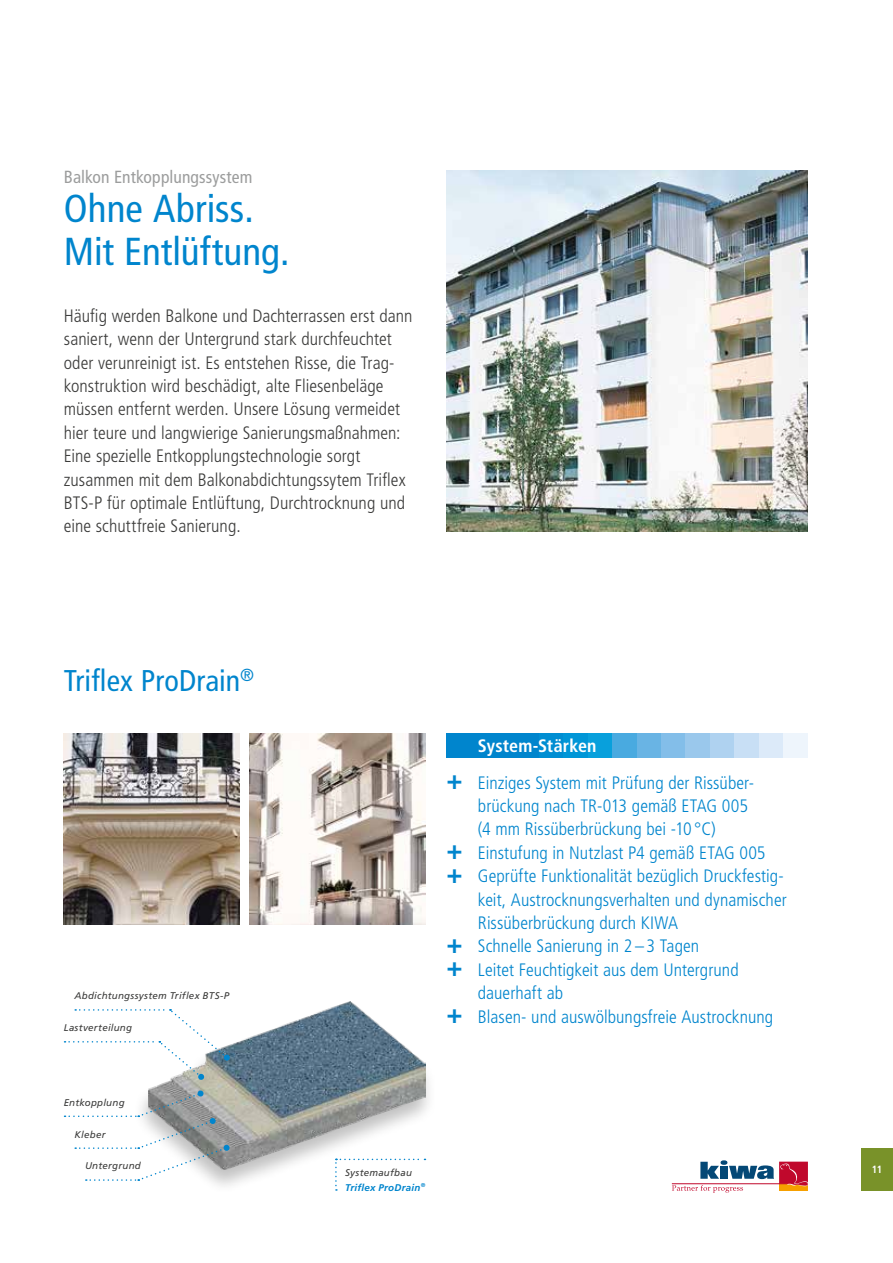
<style>
.page{position:relative;width:893px;height:1263px;background:#fff}
.page>*{position:absolute;margin:0;border:0;box-sizing:border-box;transform-origin:0 0}
.t1{font:condensed 39px/42.9px "Frutiger LT Pro";color:#0085cd}
.t2{font:condensed 30px "Frutiger LT Pro";letter-spacing:.005em;color:#0085cd}
.t3{font:300 condensed 18px/23.4px "Frutiger LT Pro";color:#3b3b3a}
.t4{font:300 condensed 18px "Frutiger LT Pro";color:#0085cd}
.t5{font:700 condensed 18px "Frutiger LT Pro";letter-spacing:.01em;color:#fff}
.t6{font:condensed 17.55px "Frutiger LT Pro";letter-spacing:.005em;color:#9c9d9d}
.t7{font:700 condensed 10.5px "Frutiger LT Pro";color:#fff}
.t8{font:italic 9.75px "Frutiger LT Pro";letter-spacing:.025em;color:#3b3b3a}
.t9{font:italic 700 9.75px/14.7px "Frutiger LT Pro";letter-spacing:.025em;color:#0085cd}
.s1{font-weight:900;font-size:27px}
.s2{font-weight:400;color:#3b3b3a}
</style>
<div class="page">
<div style="left:861px;top:1148px;width:32px;height:43px;background:#799229"></div>
<div style="left:446px;top:733px;width:93px;height:25px;background:#0085cd"></div>
<div style="left:539px;top:733px;width:24px;height:25px;background:#008ed2"></div>
<div style="left:563px;top:733px;width:25px;height:25px;background:#0096d7"></div>
<div style="left:588px;top:733px;width:24px;height:25px;background:#08a0dc"></div>
<div style="left:612px;top:733px;width:25px;height:25px;background:#49aae0"></div>
<div style="left:637px;top:733px;width:24px;height:25px;background:#69b4e4"></div>
<div style="left:661px;top:733px;width:25px;height:25px;background:#83bee9"></div>
<div style="left:686px;top:733px;width:24px;height:25px;background:#9ac8ec"></div>
<div style="left:710px;top:733px;width:25px;height:25px;background:#afd2f0"></div>
<div style="left:735px;top:733px;width:24px;height:25px;background:#c8dff5"></div>
<div style="left:759px;top:733px;width:24px;height:25px;background:#dceaf9"></div>
<div style="left:783px;top:733px;width:25px;height:25px;background:#eef5fc"></div>
<img style="left:446px;top:170px;width:362px;height:361px">
<img style="left:64px;top:733px;width:175px;height:192px">
<div style="left:133px;top:1001px;width:304px;height:193px;background:#000;opacity:.25"></div>
<img style="left:149px;top:1002px;width:276px;height:167px">
<img style="left:250px;top:733px;width:175px;height:192px">
<svg style="left:672px;top:1160px;width:136px;height:33px"></svg>
<svg style="left:335px;top:1159px;width:90px;height:32px"></svg>
<svg style="left:65px;top:1090px;width:165px;height:91px"></svg>
<svg style="left:65px;top:1009px;width:165px;height:71px"></svg>
<p class="t6" style="left:64px;top:167px;width:190px">Balkon Entkopplungssystem</p>
<h1 class="t1" style="left:64px;top:188px;width:227px">Ohne Abriss.<br>Mit Entlüftung.</h1>
<p class="t3" style="left:64px;top:304px;width:350px">Häufig werden Balkone und Dachterrassen erst dann saniert, wenn der Untergrund stark durchfeuchtet oder verunreinigt ist. Es entstehen Risse, die Trag&shy;konstruktion wird beschädigt, alte Fliesenbeläge müssen entfernt werden. Unsere Lösung vermeidet hier teure und langwierige Sanierungsmaßnahmen:<br>Eine spezielle Entkopplungstechnologie sorgt zusammen mit dem Balkonabdichtungssytem Triflex BTS-P für optimale Entlüftung, Durchtrocknung und eine schuttfreie Sanierung.</p>
<h2 class="t2" style="left:64px;top:663px;width:192px">Triflex ProDrain<sup>®</sup></h2>
<p class="t8" style="left:74px;top:990px;width:156px">Abdichtungssystem Triflex BTS-P</p>
<p class="t8" style="left:64px;top:1022px;width:70px">Lastverteilung</p>
<p class="t8" style="left:64px;top:1096px;width:62px">Entkopplung</p>
<p class="t8" style="left:74px;top:1128px;width:33px">Kleber</p>
<p class="t8" style="left:85px;top:1160px;width:57px">Untergrund</p>
<p class="t5" style="left:478px;top:735px;width:120px">System-Stärken</p>
<p class="t4" style="left:446px;top:772px;width:309px"><span class="s1">+</span> Einziges System mit Prüfung der Rissüber-</p>
<p class="t4" style="left:478px;top:795px;width:271px">brückung nach TR-013 gemäß ETAG 005</p>
<p class="t4" style="left:478px;top:819px;width:239px">(4 mm Rissüberbrückung bei -10 °C)</p>
<p class="t4" style="left:446px;top:842px;width:320px"><span class="s1">+</span> Einstufung in Nutzlast P4 gemäß ETAG 005</p>
<p class="t4" style="left:446px;top:866px;width:339px"><span class="s1">+</span> Geprüfte Funktionalität bezüglich Druckfestig-</p>
<p class="t4" style="left:478px;top:889px;width:310px">keit, Austrocknungsverhalten und dynamischer</p>
<p class="t4" style="left:478px;top:912px;width:202px">Rissüberbrückung durch KIWA</p>
<p class="t4" style="left:446px;top:936px;width:254px"><span class="s1">+</span> Schnelle Sanierung in 2 – 3 Tagen</p>
<p class="t4" style="left:446px;top:959px;width:294px"><span class="s1">+</span> Leitet Feuchtigkeit aus dem Untergrund</p>
<p class="t4" style="left:478px;top:983px;width:87px">dauerhaft ab</p>
<p class="t4" style="left:446px;top:1006px;width:328px"><span class="s1">+</span> Blasen- und auswölbungsfreie Austrocknung</p>
<p class="t9" style="left:345px;top:1165px;width:81px"><span class="s2">Systemaufbau<br></span>Triflex ProDrain<sup>®</sup></p>
<p class="t7" style="left:872px;top:1163px;width:12px">11</p>
</div>
